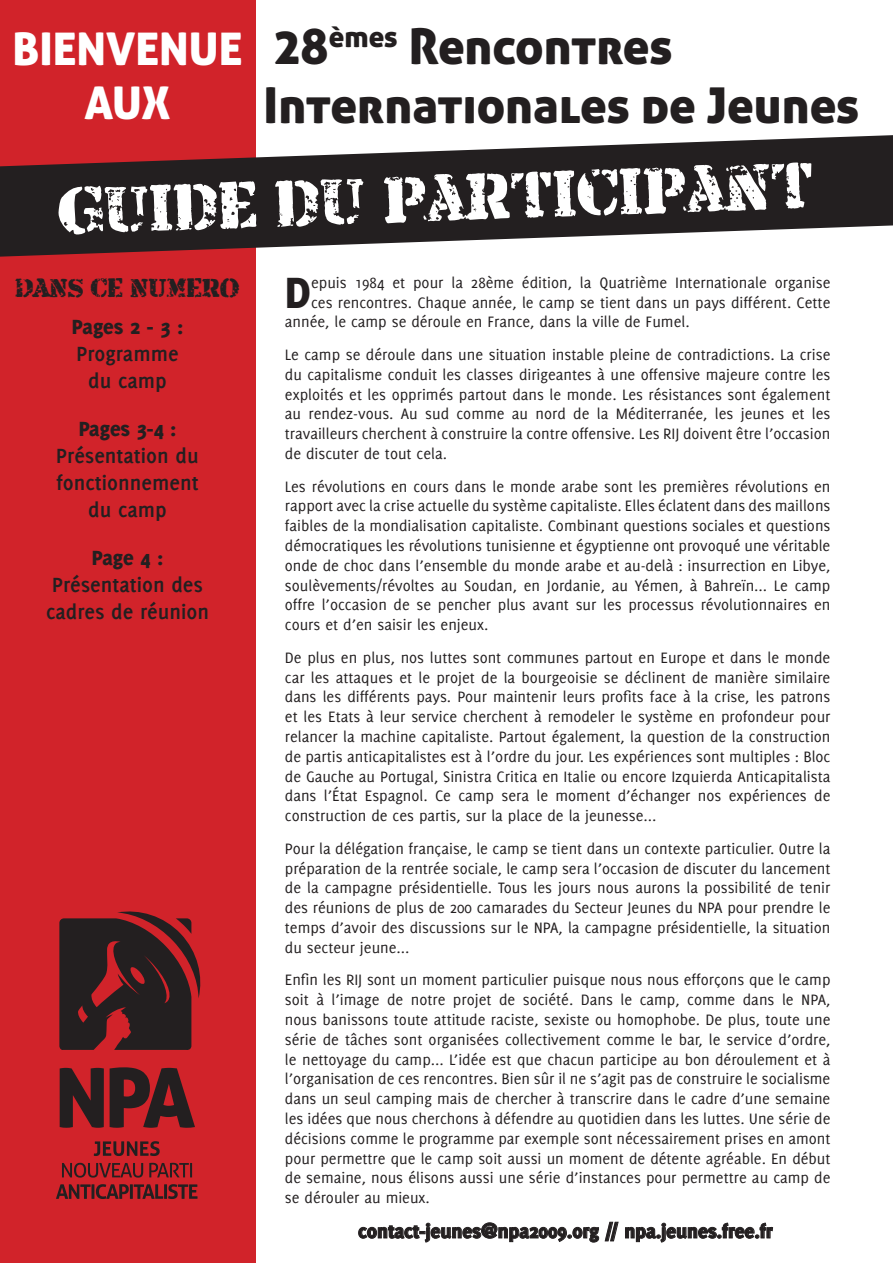
<style>
.page{position:relative;width:893px;height:1263px;background:#fff}
.page>*{position:absolute;margin:0;border:0;box-sizing:border-box;transform-origin:0 0}
.t1{font:67.5px "Armalite Rifle";color:#fff}
.Article_-_Titre{font:49.5px/59.4px "Aller Display";color:#231f20}
.t2{font:800 48px "Delicious";color:#231f20}
.Article_-_Titre-2{font:45px "Aller Display";color:#fff}
.t3{font:27px "Armalite Rifle";color:#231f20}
.t4{font:700 22.5px/27px "Delicious";color:#231f20}
.t5{font:800 22.5px "Delicious";color:#231f20}
.t6{font:800 21px "Delicious";color:#231f20}
.Article_-_Texte{font:16.5px/19.8px "Delicious";color:#231f20;text-align:justify}
</style>
<div class="page">
<div style="left:0;top:0;width:255px;height:1263px;background:#d1232a"></div>
<svg style="left:59px;top:911px;width:141px;height:139px"></svg>
<svg style="left:60px;top:1068px;width:44px;height:60px"></svg>
<svg style="left:110px;top:1067px;width:85px;height:61px"></svg>
<svg style="left:94px;top:1141px;width:66px;height:15px"></svg>
<svg style="left:62px;top:1163px;width:81px;height:14px"></svg>
<svg style="left:149px;top:1163px;width:43px;height:14px"></svg>
<svg style="left:56px;top:1184px;width:142px;height:15px"></svg>
<svg style="left:0;top:135px;width:893px;height:122px;fill:#231f20"></svg>
<svg style="left:358px;top:1221px;width:261px;height:22px"></svg>
<svg style="left:625px;top:1222px;width:148px;height:21px"></svg>
<p class="Article_-_Titre-2" style="left:13px;top:21px;width:231px">BIENVENUE</p>
<p class="Article_-_Titre-2" style="left:85px;top:75px;width:87px">AUX</p>
<p class="Article_-_Titre" style="left:264px;top:15px;width:597px">28<sup>èmes</sup> Rencontres<br>Internationales de Jeunes</p>
<p class="t1" style="left:56px;top:186px;width:758px;rotate:-2deg">Guide du participant</p>
<p class="t3" style="left:15px;top:278px;width:226px">DANS CE NUMERO</p>
<p class="t5" style="left:72px;top:313px;width:113px">Pages 2 - 3 :</p>
<p class="t4" style="left:76px;top:340px;width:104px">Programme</p>
<p class="t4" style="left:88px;top:367px;width:80px">du camp</p>
<p class="t5" style="left:79px;top:416px;width:99px">Pages 3-4 :</p>
<p class="t4" style="left:56px;top:442px;width:144px">Présentation du fonctionnement</p>
<p class="t4" style="left:88px;top:496px;width:80px">du camp</p>
<p class="t5" style="left:92px;top:545px;width:73px">Page 4 :</p>
<p class="t4" style="left:52px;top:571px;width:152px">Présentation des</p>
<p class="t4" style="left:46px;top:598px;width:164px">cadres de réunion</p>
<p class="t2" style="left:285px;top:264px;width:28px">D</p>
<p class="Article_-_Texte" style="left:311px;top:272px;width:521px">epuis 1984 et pour la 28ème édition, la Quatrième Internationale organise</p>
<p class="Article_-_Texte" style="left:311px;top:292px;width:521px">ces rencontres. Chaque année, le camp se tient dans un pays différent. Cette</p>
<p class="Article_-_Texte" style="left:285px;top:312px;width:406px">année, le camp se déroule en France, dans la ville de Fumel.</p>
<p class="Article_-_Texte" style="left:285px;top:344px;width:547px">Le camp se déroule dans une situation instable pleine de contradictions. La crise du capitalisme conduit les classes dirigeantes à une offensive majeure contre les exploités et les opprimés partout dans le monde. Les résistances sont également au rendez-vous. Au sud comme au nord de la Méditerranée, les jeunes et les travailleurs cherchent à construire la contre offensive. Les RIJ doivent être l’occasion de discuter de tout cela.</p>
<p class="Article_-_Texte" style="left:285px;top:476px;width:547px">Les révolutions en cours dans le monde arabe sont les premières révolutions en rapport avec la crise actuelle du système capitaliste. Elles éclatent dans des maillons faibles de la mondialisation capitaliste. Combinant questions sociales et questions démocratiques les révolutions tunisienne et égyptienne ont provoqué une véritable onde de choc dans l’ensemble du monde arabe et au-delà : insurrection en Libye, soulèvements/révoltes au Soudan, en Jordanie, au Yémen, à Bahreïn... Le camp offre l’occasion de se pencher plus avant sur les processus révolutionnaires en cours et d’en saisir les enjeux.</p>
<p class="Article_-_Texte" style="left:285px;top:647px;width:547px">De plus en plus, nos luttes sont communes partout en Europe et dans le monde car les attaques et le projet de la bourgeoisie se déclinent de manière similaire dans les différents pays. Pour maintenir leurs profits face à la crise, les patrons et les Etats à leur service cherchent à remodeler le système en profondeur pour relancer la machine capitaliste. Partout également, la question de la construction de partis anticapitalistes est à l’ordre du jour. Les expériences sont multiples : Bloc de Gauche au Portugal, Sinistra Critica en Italie ou encore Izquierda Anticapitalista dans l’État Espagnol. Ce camp sera le moment d’échanger nos expériences de construction de ces partis, sur la place de la jeunesse...</p>
<p class="Article_-_Texte" style="left:285px;top:838px;width:547px">Pour la délégation française, le camp se tient dans un contexte particulier. Outre la préparation de la rentrée sociale, le camp sera l’occasion de discuter du lancement de la campagne présidentielle. Tous les jours nous aurons la possibilité de tenir des réunions de plus de 200 camarades du Secteur Jeunes du NPA pour prendre le temps d’avoir des discussions sur le NPA, la campagne présidentielle, la situation du secteur jeune...</p>
<p class="Article_-_Texte" style="left:285px;top:970px;width:547px">Enfin les RIJ sont un moment particulier puisque nous nous efforçons que le camp soit à l’image de notre projet de société. Dans le camp, comme dans le NPA, nous banissons toute attitude raciste, sexiste ou homophobe. De plus, toute une série de tâches sont organisées collectivement comme le bar, le service d’ordre, le nettoyage du camp... L’idée est que chacun participe au bon déroulement et à l’organisation de ces rencontres. Bien sûr il ne s’agit pas de construire le socialisme dans un seul camping mais de chercher à transcrire dans le cadre d’une semaine les idées que nous cherchons à défendre au quotidien dans les luttes. Une série de décisions comme le programme par exemple sont nécessairement prises en amont pour permettre que le camp soit aussi un moment de détente agréable. En début de semaine, nous élisons aussi une série d’instances pour permettre au camp de se dérouler au mieux.</p>
<p class="t6" style="left:358px;top:1219px;width:416px">contact-jeunes@npa2009.org // npa.jeunes.free.fr</p>
</div>
